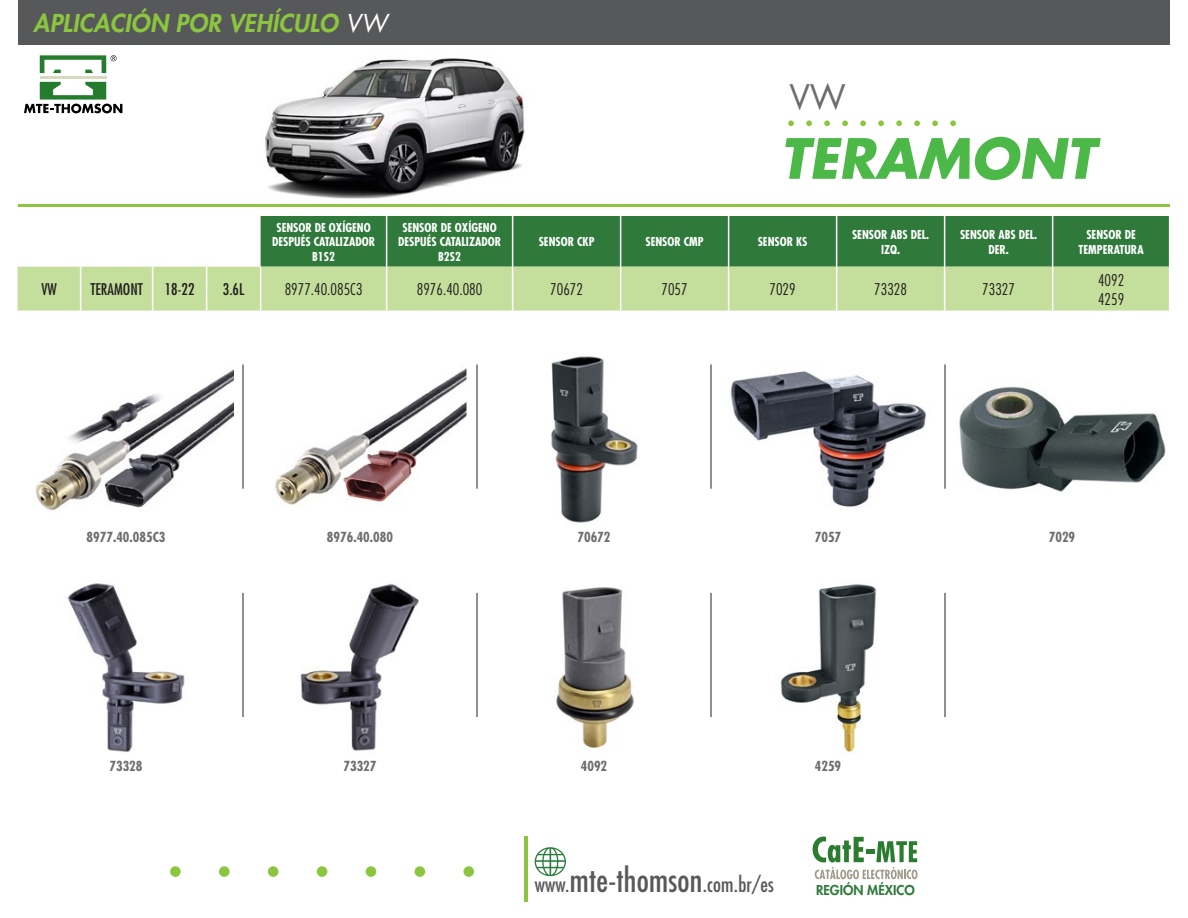
<style>
.page{position:relative;width:1188px;height:918px;background:#fff}
.page>*{position:absolute;margin:0;border:0;box-sizing:border-box;transform-origin:0 0}
.t1{font:italic 700 54px "Futura Std";color:#4cb848}
.t2{font:33px "Futura Std";color:#6c6d70}
.t3{font:italic 800 24px "Futura Std";letter-spacing:.01em;color:#8bc63e}
.t4{font:condensed 20.85px "Futura";letter-spacing:.01em;color:#58595b}
.Numner_part_Title{font:300 condensed 15.75px/18.9px "Futura Std";color:#231f20}
.Car_Specs_MEX{font:condensed 15.75px "Futura Std";color:#231f20}
.PhotoNumber_SMALL{font:700 condensed 13.5px "Futura Std";color:#6c6d70}
.t5{font:800 13.2px "Futura Std";color:#2f7a3b}
.Parte_WhiteTitle{font:700 condensed 12px/14.4px "Futura Std";color:#fff;text-align:center}
.s1{font-weight:400;color:#fff}
.s2{font-size:32.1px}
</style>
<div class="page">
<img style="left:260px;top:58px;width:265px;height:159px">
<div style="left:18px;top:0;width:1152px;height:45px;background:#57585a"></div>
<div style="left:38px;top:54px;width:70px;height:47px;background:linear-gradient(to right,#fff,#fdfdfb)"></div>
<hr style="left:40px;top:76px;width:66px;height:3px;background:#d8d7c0">
<svg style="left:24px;top:82px;width:98px;height:31px"></svg>
<svg style="left:40px;top:55px;width:77px;height:18px"></svg>
<hr style="left:18px;top:204px;width:1152px;height:3px;background:#8bc63e">
<svg style="left:813px;top:837px;width:105px;height:42px"></svg>
<svg style="left:788px;top:120px;width:6px;height:6px"></svg>
<svg style="left:806px;top:120px;width:6px;height:6px"></svg>
<svg style="left:824px;top:120px;width:6px;height:6px"></svg>
<svg style="left:842px;top:120px;width:6px;height:6px"></svg>
<svg style="left:860px;top:120px;width:6px;height:6px"></svg>
<svg style="left:878px;top:120px;width:6px;height:6px"></svg>
<svg style="left:896px;top:120px;width:6px;height:6px"></svg>
<svg style="left:914px;top:120px;width:6px;height:6px"></svg>
<svg style="left:932px;top:120px;width:6px;height:6px"></svg>
<svg style="left:950px;top:120px;width:6px;height:6px"></svg>
<svg style="left:535px;top:847px;width:31px;height:29px"></svg>
<hr style="left:524px;top:837px;width:3px;height:65px;background:#8bc63e">
<div style="left:463px;top:866px;width:11px;height:11px;background:#8bc63e;border-radius:50%"></div>
<div style="left:415px;top:866px;width:10px;height:11px;background:#8bc63e;border-radius:50%"></div>
<div style="left:366px;top:866px;width:10px;height:11px;background:#8bc63e;border-radius:50%"></div>
<div style="left:317px;top:866px;width:10px;height:11px;background:#8bc63e;border-radius:50%"></div>
<div style="left:268px;top:866px;width:10px;height:11px;background:#8bc63e;border-radius:50%"></div>
<div style="left:219px;top:866px;width:11px;height:11px;background:#8bc63e;border-radius:50%"></div>
<div style="left:170px;top:866px;width:11px;height:11px;background:#8bc63e;border-radius:50%"></div>
<div style="left:261px;top:216px;width:908px;height:51px;background:#2f7a3b"></div>
<div style="left:18px;top:267px;width:1151px;height:44px;background:#c4df9b"></div>
<hr style="left:386px;top:216px;width:1px;height:51px;background:#fff">
<hr style="left:512px;top:216px;width:1px;height:51px;background:#fff">
<hr style="left:620px;top:216px;width:1px;height:51px;background:#fff">
<hr style="left:728px;top:216px;width:1px;height:51px;background:#fff">
<hr style="left:836px;top:216px;width:1px;height:51px;background:#fff">
<hr style="left:944px;top:216px;width:1px;height:51px;background:#fff">
<hr style="left:1052px;top:216px;width:1px;height:51px;background:#fff">
<hr style="left:80px;top:267px;width:1px;height:44px;background:#fff">
<hr style="left:152px;top:267px;width:1px;height:44px;background:#fff">
<hr style="left:206px;top:267px;width:1px;height:44px;background:#fff">
<hr style="left:386px;top:267px;width:1px;height:44px;background:#fff">
<hr style="left:512px;top:267px;width:1px;height:44px;background:#fff">
<hr style="left:620px;top:267px;width:1px;height:44px;background:#fff">
<hr style="left:728px;top:267px;width:1px;height:44px;background:#fff">
<hr style="left:836px;top:267px;width:1px;height:44px;background:#fff">
<hr style="left:944px;top:267px;width:1px;height:44px;background:#fff">
<hr style="left:1052px;top:267px;width:1px;height:44px;background:#fff">
<hr style="left:260px;top:267px;width:1px;height:44px;background:#fff">
<hr style="left:243px;top:364px;width:1px;height:125px;background:#231f20">
<hr style="left:243px;top:593px;width:1px;height:124px;background:#231f20">
<hr style="left:477px;top:364px;width:1px;height:125px;background:#231f20">
<hr style="left:477px;top:593px;width:1px;height:124px;background:#231f20">
<hr style="left:711px;top:364px;width:1px;height:125px;background:#231f20">
<hr style="left:711px;top:593px;width:1px;height:124px;background:#231f20">
<hr style="left:945px;top:364px;width:1px;height:125px;background:#231f20">
<hr style="left:945px;top:593px;width:1px;height:124px;background:#231f20">
<img style="left:275px;top:369px;width:190px;height:136px">
<img style="left:300px;top:582px;width:119px;height:169px">
<img style="left:551px;top:356px;width:87px;height:167px">
<img style="left:556px;top:587px;width:78px;height:162px">
<img style="left:730px;top:371px;width:196px;height:136px">
<img style="left:780px;top:584px;width:97px;height:168px">
<img style="left:959px;top:386px;width:207px;height:106px">
<img style="left:35px;top:369px;width:199px;height:142px">
<img style="left:67px;top:583px;width:118px;height:170px">
<h3 class="t3" style="left:33px;top:8px;width:356px">APLICACIÓN POR VEHÍCULO <span class="s1">VW</span></h3>
<p class="Parte_WhiteTitle" style="left:272px;top:220px;width:105px">SENSOR DE OXÍGENO<br>DESPUÉS CATALIZADOR<br>B1S2</p>
<p class="Parte_WhiteTitle" style="left:398px;top:220px;width:105px">SENSOR DE OXÍGENO<br>DESPUÉS CATALIZADOR<br>B2S2</p>
<h2 class="t2" style="left:789px;top:76px;width:58px">VW</h2>
<p class="t1" style="left:780px;top:123px;width:316px">TERAMONT</p>
<p class="Parte_WhiteTitle" style="left:539px;top:235px;width:57px">SENSOR CKP</p>
<p class="Parte_WhiteTitle" style="left:645px;top:235px;width:60px">SENSOR CMP</p>
<p class="Parte_WhiteTitle" style="left:758px;top:235px;width:51px">SENSOR KS</p>
<p class="Parte_WhiteTitle" style="left:852px;top:228px;width:79px">SENSOR ABS DEL.<br>IZQ.</p>
<p class="Parte_WhiteTitle" style="left:960px;top:228px;width:79px">SENSOR ABS DEL.<br>DER.</p>
<p class="Parte_WhiteTitle" style="left:1079px;top:228px;width:67px">SENSOR DE<br>TEMPERATURA</p>
<p class="Car_Specs_MEX" style="left:41px;top:280px;width:17px">VW</p>
<p class="Car_Specs_MEX" style="left:90px;top:280px;width:54px">TERAMONT</p>
<p class="Car_Specs_MEX" style="left:165px;top:280px;width:31px">18-22</p>
<p class="Car_Specs_MEX" style="left:223px;top:280px;width:23px">3.6L</p>
<p class="Numner_part_Title" style="left:285px;top:280px;width:79px">8977.40.085C3</p>
<p class="Numner_part_Title" style="left:417px;top:280px;width:67px">8976.40.080</p>
<p class="Numner_part_Title" style="left:550px;top:280px;width:34px">70672</p>
<p class="Numner_part_Title" style="left:662px;top:280px;width:28px">7057</p>
<p class="Numner_part_Title" style="left:770px;top:280px;width:28px">7029</p>
<p class="Numner_part_Title" style="left:874px;top:280px;width:34px">73328</p>
<p class="Numner_part_Title" style="left:982px;top:280px;width:34px">73327</p>
<p class="Numner_part_Title" style="left:1098px;top:270px;width:28px">4092<br>4259</p>
<p class="PhotoNumber_SMALL" style="left:87px;top:529px;width:80px">8977.40.085C3</p>
<p class="PhotoNumber_SMALL" style="left:327px;top:529px;width:68px">8976.40.080</p>
<p class="PhotoNumber_SMALL" style="left:577px;top:529px;width:35px">70672</p>
<p class="PhotoNumber_SMALL" style="left:815px;top:529px;width:28px">7057</p>
<p class="PhotoNumber_SMALL" style="left:1049px;top:529px;width:28px">7029</p>
<p class="PhotoNumber_SMALL" style="left:109px;top:757px;width:35px">73328</p>
<p class="PhotoNumber_SMALL" style="left:343px;top:757px;width:35px">73327</p>
<p class="PhotoNumber_SMALL" style="left:581px;top:757px;width:28px">4092</p>
<p class="PhotoNumber_SMALL" style="left:815px;top:757px;width:28px">4259</p>
<h3 class="t4" style="left:535px;top:872px;width:241px">www.<span class="s2">mte-thomson</span>.com.br/es</h3>
<p class="t5" style="left:816px;top:882px;width:100px">REGIÓN MÉXICO</p>
</div>
